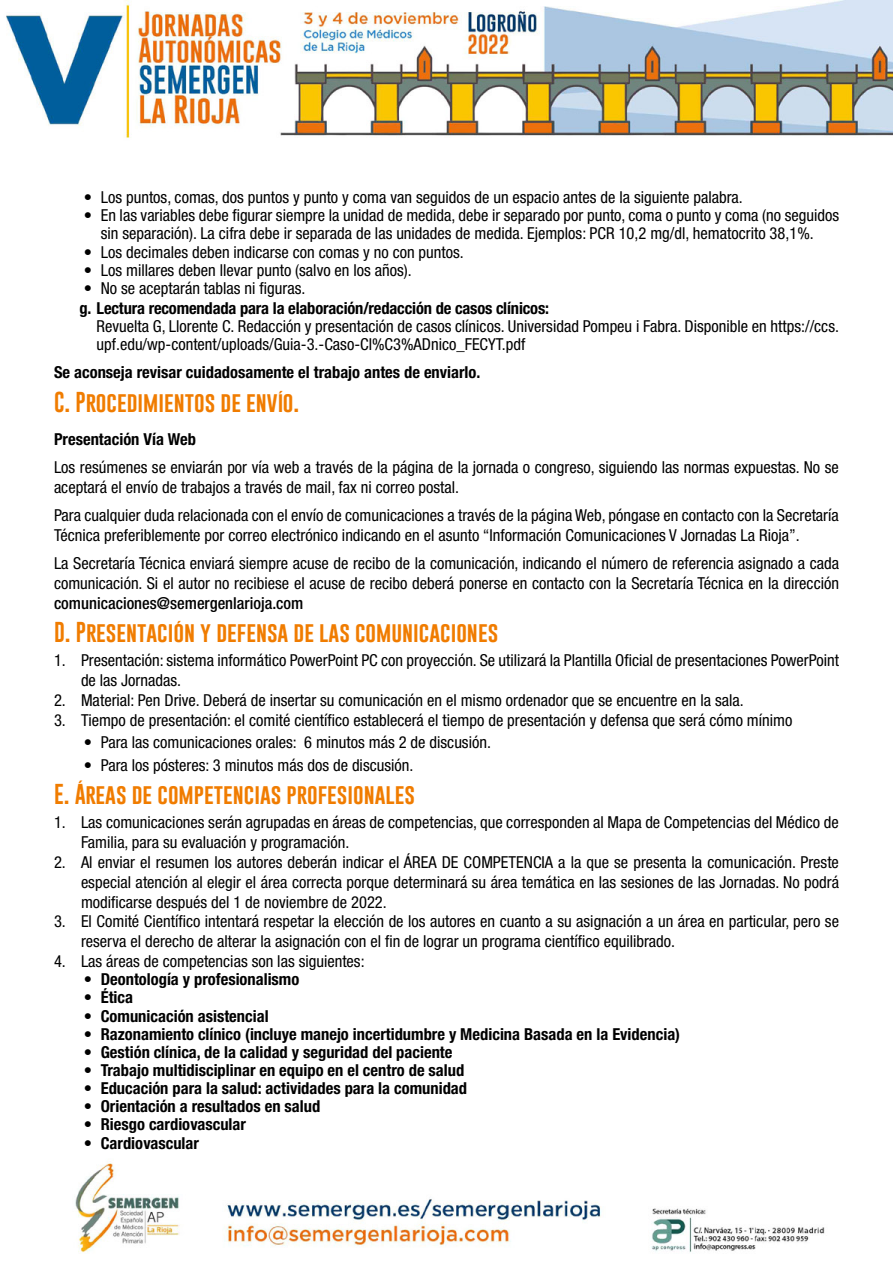
<style>
.page{position:relative;width:893px;height:1263px;background:#fff}
.page>*{position:absolute;margin:0;border:0;box-sizing:border-box;transform-origin:0 0}
.t1{font:21px "Gobold";color:#f07c00}
.t2{font:condensed 16.5px/19.8px "Helvetica Neue LT Std";color:#000}
.t3{font:700 condensed 16.5px "Helvetica Neue LT Std";color:#000}
.t4{font:500 condensed 16.5px "Helvetica Neue LT Std";color:#000}
</style>
<div class="page">
<img style="left:6px;top:0;width:887px;height:1253px">
<p class="t2" style="left:84px;top:187px;width:661px">• Los puntos, comas, dos puntos y punto y coma van seguidos de un espacio antes de la siguiente palabra.</p>
<p class="t2" style="left:84px;top:206px;width:757px;line-height:18.1px;text-align:center">• En las variables debe figurar siempre la unidad de medida, debe ir separado por punto, coma o punto y coma (no seguidos sin separación). La cifra debe ir separada de las unidades de medida. Ejemplos: PCR 10,2 mg/dl, hematocrito 38,1%.</p>
<p class="t2" style="left:84px;top:242px;width:382px">• Los decimales deben indicarse con comas y no con puntos.</p>
<p class="t2" style="left:84px;top:260px;width:330px">• Los millares deben llevar punto (salvo en los años).</p>
<p class="t2" style="left:84px;top:278px;width:223px">• No se aceptarán tablas ni figuras.</p>
<p class="t3" style="left:80px;top:298px;width:471px">g. Lectura recomendada para la elaboración/redacción de casos clínicos:</p>
<p class="t2" style="left:97px;top:317px;width:744px;line-height:18.1px">Revuelta G, Llorente C. Redacción y presentación de casos clínicos. Universidad Pompeu i Fabra. Disponible en https://ccs. upf.edu/wp-content/uploads/Guia-3.-Caso-Cl%C3%ADnico_FECYT.pdf</p>
<p class="t3" style="left:54px;top:362px;width:428px">Se aconseja revisar cuidadosamente el trabajo antes de enviarlo.</p>
<p class="t1" style="left:54px;top:388px;width:247px">C. Procedimientos de envío.</p>
<p class="t3" style="left:54px;top:429px;width:144px">Presentación Vía Web</p>
<p class="t2" style="left:54px;top:457px;width:786px">Los resúmenes se enviarán por vía web a través de la página de la jornada o congreso, siguiendo las normas expuestas. No se aceptará el envío de trabajos a través de mail, fax ni correo postal.</p>
<p class="t2" style="left:54px;top:505px;width:786px">Para cualquier duda relacionada con el envío de comunicaciones a través de la página Web, póngase en contacto con la Secretaría<br>Técnica preferiblemente por correo electrónico indicando en el asunto “Información Comunicaciones V Jornadas La Rioja”.</p>
<p class="t2" style="left:54px;top:553px;width:787px">La Secretaría Técnica enviará siempre acuse de recibo de la comunicación, indicando el número de referencia asignado a cada comunicación. Si el autor no recibiese el acuse de recibo deberá ponerse en contacto con la Secretaría Técnica en la dirección</p>
<p class="t4" style="left:54px;top:593px;width:251px">comunicaciones@semergenlarioja.com</p>
<p class="t1" style="left:54px;top:619px;width:446px">D. Presentación y defensa de las comunicaciones</p>
<p class="t2" style="left:81px;top:651px;width:759px;text-indent:-27px">1. Presentación: sistema informático PowerPoint PC con proyección. Se utilizará la Plantilla Oficial de presentaciones PowerPoint de las Jornadas.</p>
<p class="t2" style="left:54px;top:690px;width:691px">2. Material: Pen Drive. Deberá de insertar su comunicación en el mismo ordenador que se encuentre en la sala.</p>
<p class="t2" style="left:54px;top:710px;width:740px">3. Tiempo de presentación: el comité científico establecerá el tiempo de presentación y defensa que será cómo mínimo</p>
<p class="t2" style="left:84px;top:732px;width:409px">• Para las comunicaciones orales: 6 minutos más 2 de discusión.</p>
<p class="t2" style="left:84px;top:755px;width:331px">• Para los pósteres: 3 minutos más dos de discusión.</p>
<p class="t1" style="left:54px;top:781px;width:362px">E. Áreas de competencias profesionales</p>
<p class="t2" style="left:81px;top:813px;width:759px;text-indent:-27px">1. Las comunicaciones serán agrupadas en áreas de competencias, que corresponden al Mapa de Competencias del Médico de<br>Familia, para su evaluación y programación.</p>
<p class="t2" style="left:81px;top:852px;width:759px;text-align:justify;text-indent:-27px">2. Al enviar el resumen los autores deberán indicar el ÁREA DE COMPETENCIA a la que se presenta la comunicación. Preste especial atención al elegir el área correcta porque determinará su área temática en las sesiones de las Jornadas. No podrá modificarse después del 1 de noviembre de 2022.</p>
<p class="t2" style="left:81px;top:912px;width:759px;text-indent:-27px">3. El Comité Científico intentará respetar la elección de los autores en cuanto a su asignación a un área en particular, pero se reserva el derecho de alterar la asignación con el fin de lograr un programa científico equilibrado.</p>
<p class="t2" style="left:54px;top:951px;width:312px">4. Las áreas de competencias son las siguientes:</p>
<p class="t3" style="left:84px;top:969px;width:217px">• Deontología y profesionalismo</p>
<p class="t3" style="left:84px;top:987px;width:51px">• Ética</p>
<p class="t3" style="left:84px;top:1006px;width:186px">• Comunicación asistencial</p>
<p class="t3" style="left:84px;top:1024px;width:598px">• Razonamiento clínico (incluye manejo incertidumbre y Medicina Basada en la Evidencia)</p>
<p class="t3" style="left:84px;top:1042px;width:370px">• Gestión clínica, de la calidad y seguridad del paciente</p>
<p class="t3" style="left:84px;top:1060px;width:382px">• Trabajo multidisciplinar en equipo en el centro de salud</p>
<p class="t3" style="left:84px;top:1078px;width:385px">• Educación para la salud: actividades para la comunidad</p>
<p class="t3" style="left:84px;top:1096px;width:238px">• Orientación a resultados en salud</p>
<p class="t3" style="left:84px;top:1114px;width:164px">• Riesgo cardiovascular</p>
<p class="t3" style="left:84px;top:1133px;width:117px">• Cardiovascular</p>
</div>
